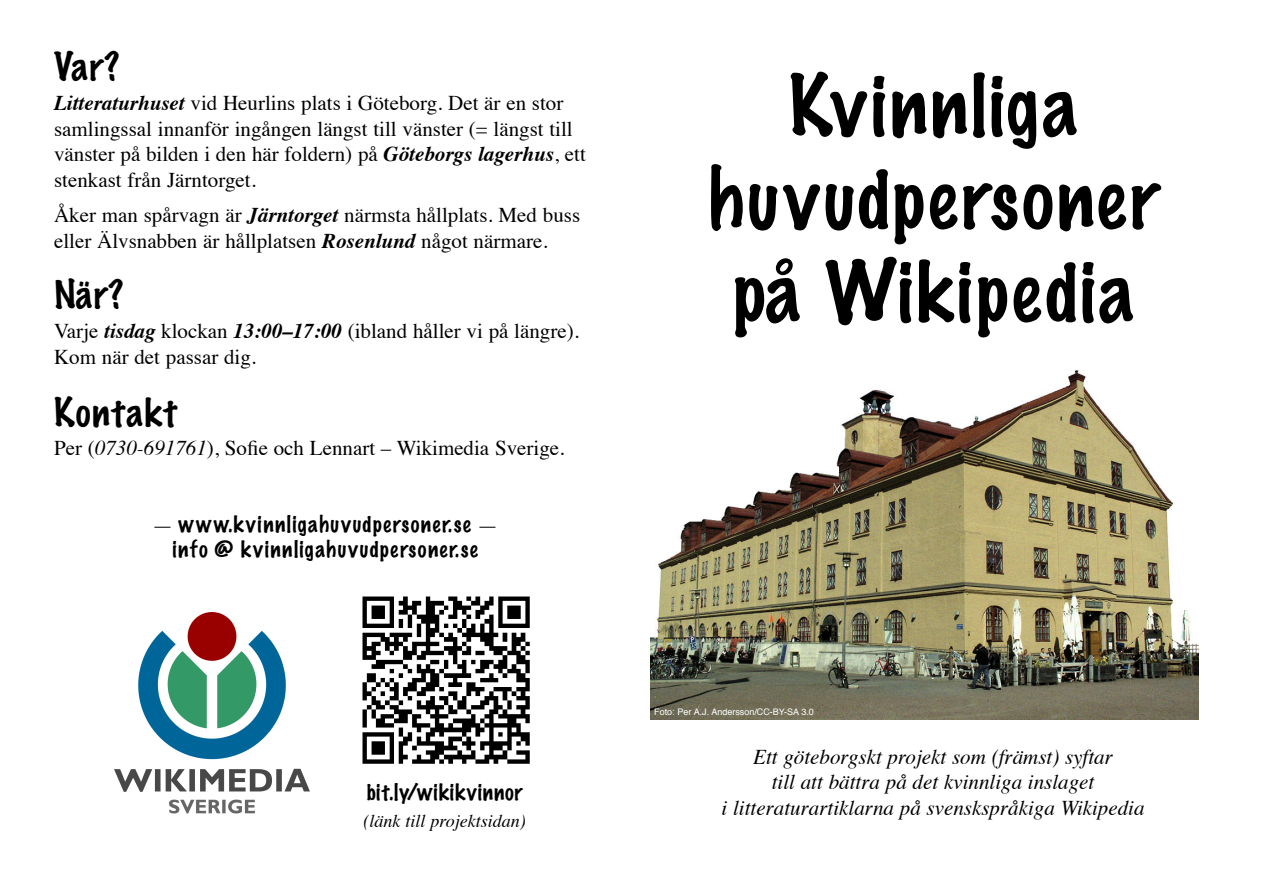
<style>
.page{position:relative;width:1263px;height:893px;background:#fff}
.page>*{position:absolute;margin:0;border:0;box-sizing:border-box;transform-origin:0 0}
.t1{font:100 76.5px/93px "Marker Felt";letter-spacing:.045em;color:#000;text-align:center}
.t2{font:100 36px "Marker Felt";letter-spacing:.04em;color:#000}
.t3{font:21px/25.5px "Times";color:#000}
.t4{font:italic 21px/25.5px "Times";color:#000;text-align:center}
.t5{font:100 21px/25.5px "Marker Felt";letter-spacing:.065em;color:#000;text-align:center}
.t6{font:italic 18px "Times";color:#000}
.t7{font:9px "Helvetica";color:#fff}
.s1{font-weight:700;font-style:italic}
.s2{font-style:italic}
.s3{font-family:"Times";font-weight:400}
</style>
<div class="page">
<img style="left:650px;top:370px;width:549px;height:349px">
<img style="left:362px;top:596px;width:168px;height:168px">
<img style="left:114px;top:612px;width:195px;height:201px">
<h2 class="t2" style="left:54px;top:49px;width:67px">Var?</h2>
<p class="t3" style="left:54px;top:92px;width:533px"><span class="s1">Litteraturhuset</span> vid Heurlins plats i Göteborg. Det är en stor samlingssal innanför ingången längst till vänster (= längst till vänster på bilden i den här foldern) på <span class="s1">Göteborgs lagerhus</span>, ett stenkast från Järntorget.</p>
<p class="t3" style="left:54px;top:204px;width:528px">Åker man spårvagn är <span class="s1">Järntorget</span> närmsta hållplats. Med buss eller Älvsnabben är hållplatsen <span class="s1">Rosenlund</span> något närmare.</p>
<h2 class="t2" style="left:54px;top:277px;width:71px">När?</h2>
<p class="t3" style="left:54px;top:320px;width:526px">Varje <span class="s1">tisdag</span> klockan <span class="s1">13:00–17:00</span> (ibland håller vi på längre).<br>Kom när det passar dig.</p>
<h2 class="t2" style="left:54px;top:394px;width:124px">Kontakt</h2>
<p class="t3" style="left:54px;top:437px;width:512px">Per (<span class="s2">0730-691761</span>), Sofie och Lennart – Wikimedia Sverige.</p>
<p class="t5" style="left:152px;top:512px;width:347px"><span class="s3">—</span> www.kvinnligahuvudpersoner.se <span class="s3">— </span>info @ kvinnligahuvudpersoner.se</p>
<p class="t5" style="left:367px;top:780px;width:157px">bit.ly/wikikvinnor</p>
<p class="t6" style="left:364px;top:813px;width:164px">(länk till projektsidan)</p>
<h1 class="t1" style="left:708px;top:63px;width:453px">Kvinnliga huvudpersoner på Wikipedia</h1>
<p class="t7" style="left:654px;top:708px;width:161px">Foto: Per A.J. Andersson/CC-BY-SA 3.0</p>
<p class="t4" style="left:721px;top:745px;width:425px">Ett göteborgskt projekt som (främst) syftar<br>till att bättra på det kvinnliga inslaget<br>i litteraturartiklarna på svenskspråkiga Wikipedia</p>
</div>
